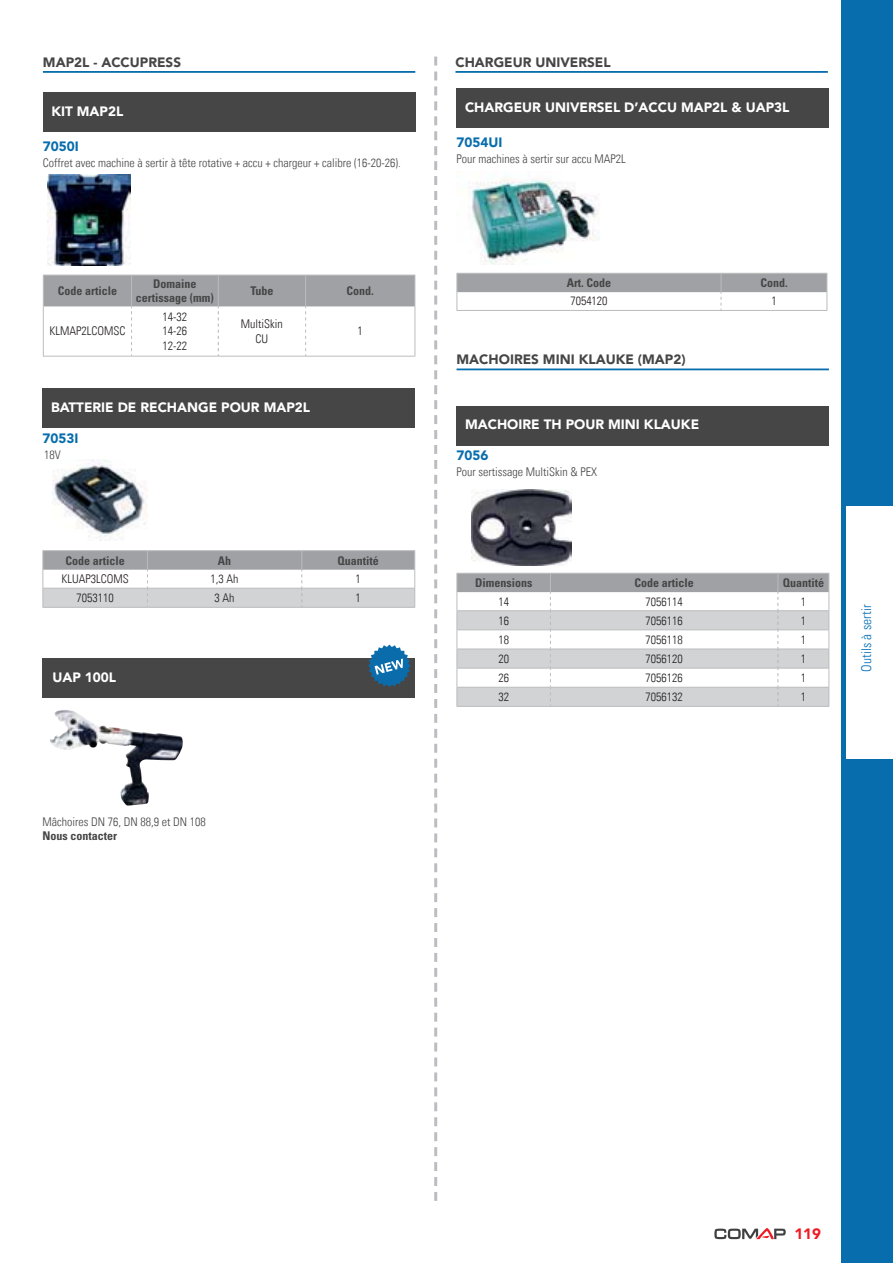
<style>
.page{position:relative;width:893px;height:1263px;background:#fff}
.page>*{position:absolute;margin:0;border:0;box-sizing:border-box;transform-origin:0 0}
.t1{font:900 15px "Avenir LT Pro";color:#ed1c24}
.t2{font:900 13.5px "Avenir LT Pro";color:#fff}
.t3{font:900 13.5px "Avenir LT Pro";color:#464647}
.t4{font:900 13.5px "Avenir LT Pro";color:#076dac}
.t5{font:13.5px "Univers Com 47 Light Cond";letter-spacing:.01em;color:#036eb7}
.t6{font:12px "Univers Com 47 Light Cond";color:#464647}
.t7{font:12px/14.4px "Univers Com 47 Light Cond";color:#231f20;text-align:justify}
.t8{font:700 condensed 12px/14.4px "Univers LT Pro";color:#464647;text-align:center}
</style>
<div class="page">
<div style="left:842px;top:0;width:51px;height:1263px;background:#076dac"></div>
<svg style="left:714px;top:1228px;width:72px;height:11px"></svg>
<svg style="left:434px;top:57px;width:3px;height:1144px"></svg>
<div style="left:456px;top:88px;width:373px;height:40px;background:#464647"></div>
<hr style="left:456px;top:310px;width:371px;height:1px;background:#babcbe">
<svg style="left:456px;top:273px;width:371px;height:37px"></svg>
<hr style="left:455px;top:71px;width:373px;height:2px;background:#076dac">
<img style="left:456px;top:172px;width:143px;height:93px">
<hr style="left:43px;top:71px;width:372px;height:2px;background:#076dac">
<div style="left:43px;top:92px;width:372px;height:40px;background:#464647"></div>
<hr style="left:43px;top:356px;width:89px;height:1px;background:#babcbe">
<hr style="left:132px;top:356px;width:86px;height:1px;background:#babcbe">
<hr style="left:218px;top:356px;width:197px;height:1px;background:#babcbe">
<svg style="left:43px;top:275px;width:372px;height:81px"></svg>
<img style="left:47px;top:175px;width:83px;height:90px">
<div style="left:43px;top:389px;width:372px;height:39px;background:#464647"></div>
<hr style="left:43px;top:550px;width:104px;height:1px;background:#babcbe">
<hr style="left:147px;top:550px;width:268px;height:1px;background:#babcbe">
<hr style="left:43px;top:607px;width:104px;height:1px;background:#babcbe">
<hr style="left:147px;top:607px;width:268px;height:1px;background:#babcbe">
<svg style="left:43px;top:551px;width:372px;height:56px"></svg>
<img style="left:53px;top:459px;width:95px;height:82px">
<hr style="left:456px;top:369px;width:373px;height:1px;background:#076dac">
<div style="left:456px;top:406px;width:373px;height:40px;background:#464647"></div>
<img style="left:471px;top:490px;width:100px;height:75px">
<hr style="left:456px;top:706px;width:373px;height:1px;background:#babcbe">
<svg style="left:456px;top:573px;width:373px;height:133px"></svg>
<div style="left:846px;top:507px;width:47px;height:252px;background:#fff"></div>
<div style="left:43px;top:658px;width:372px;height:40px;background:#464647"></div>
<svg style="left:368px;top:645px;width:43px;height:42px"></svg>
<img style="left:50px;top:710px;width:112px;height:96px">
<p class="t3" style="left:43px;top:56px;width:140px">MAP2L - ACCUPRESS</p>
<p class="t3" style="left:455px;top:56px;width:157px">CHARGEUR UNIVERSEL</p>
<p class="t2" style="left:51px;top:105px;width:73px">KIT MAP2L</p>
<p class="t4" style="left:43px;top:140px;width:37px">7050I</p>
<p class="t6" style="left:43px;top:155px;width:359px">Coffret avec machine à sertir à tête rotative + accu + chargeur + calibre (16-20-26).</p>
<p class="t2" style="left:465px;top:101px;width:326px">CHARGEUR UNIVERSEL D’ACCU MAP2L &amp; UAP3L</p>
<p class="t4" style="left:456px;top:136px;width:47px">7054UI</p>
<p class="t6" style="left:456px;top:151px;width:171px">Pour machines à sertir sur accu MAP2L</p>
<p class="t8" style="left:58px;top:284px;width:61px">Code article</p>
<p class="t8" style="left:136px;top:277px;width:79px">Domaine certissage (mm)</p>
<p class="t8" style="left:250px;top:284px;width:25px">Tube</p>
<p class="t8" style="left:347px;top:284px;width:29px">Cond.</p>
<p class="t7" style="left:49px;top:324px;width:77px">KLMAP2LCOMSC</p>
<p class="t7" style="left:163px;top:309px;width:26px">14-32<br>14-26<br>12-22</p>
<p class="t7" style="left:241px;top:317px;width:43px;text-align:center">MultiSkin<br>CU</p>
<p class="t7" style="left:358px;top:324px;width:7px">1</p>
<p class="t2" style="left:51px;top:402px;width:261px">BATTERIE DE RECHANGE POUR MAP2L</p>
<p class="t4" style="left:43px;top:432px;width:37px">7053I</p>
<p class="t6" style="left:44px;top:447px;width:18px">18V</p>
<p class="t8" style="left:65px;top:554px;width:61px">Code article</p>
<p class="t8" style="left:218px;top:554px;width:15px">Ah</p>
<p class="t8" style="left:338px;top:554px;width:43px">Quantité</p>
<p class="t7" style="left:61px;top:571px;width:69px">KLUAP3LCOMS</p>
<p class="t7" style="left:211px;top:571px;width:29px">1,3 Ah</p>
<p class="t7" style="left:356px;top:571px;width:7px">1</p>
<p class="t7" style="left:77px;top:590px;width:39px">7053110</p>
<p class="t7" style="left:215px;top:590px;width:21px">3 Ah</p>
<p class="t7" style="left:356px;top:590px;width:7px">1</p>
<p class="t2" style="left:52px;top:671px;width:65px">UAP 100L</p>
<p class="t8" style="left:567px;top:276px;width:46px">Art. Code</p>
<p class="t8" style="left:760px;top:276px;width:29px">Cond.</p>
<p class="t7" style="left:570px;top:294px;width:39px">7054120</p>
<p class="t7" style="left:771px;top:294px;width:7px">1</p>
<p class="t3" style="left:456px;top:354px;width:231px">MACHOIRES MINI KLAUKE (MAP2)</p>
<p class="t2" style="left:465px;top:419px;width:236px">MACHOIRE TH POUR MINI KLAUKE</p>
<p class="t4" style="left:456px;top:450px;width:33px">7056</p>
<p class="t6" style="left:456px;top:464px;width:142px">Pour sertissage MultiSkin &amp; PEX</p>
<p class="t8" style="left:475px;top:576px;width:59px">Dimensions</p>
<p class="t8" style="left:634px;top:576px;width:61px">Code article</p>
<p class="t8" style="left:783px;top:576px;width:43px">Quantité</p>
<p class="t7" style="left:498px;top:594px;width:12px">14</p>
<p class="t7" style="left:645px;top:594px;width:39px">7056114</p>
<p class="t7" style="left:801px;top:594px;width:7px">1</p>
<p class="t7" style="left:498px;top:613px;width:12px">16</p>
<p class="t7" style="left:645px;top:613px;width:39px">7056116</p>
<p class="t7" style="left:801px;top:613px;width:7px">1</p>
<p class="t7" style="left:498px;top:632px;width:12px">18</p>
<p class="t7" style="left:645px;top:632px;width:39px">7056118</p>
<p class="t7" style="left:801px;top:632px;width:7px">1</p>
<p class="t7" style="left:498px;top:651px;width:12px">20</p>
<p class="t7" style="left:645px;top:651px;width:39px">7056120</p>
<p class="t7" style="left:801px;top:651px;width:7px">1</p>
<p class="t7" style="left:498px;top:670px;width:12px">26</p>
<p class="t7" style="left:645px;top:670px;width:39px">7056126</p>
<p class="t7" style="left:801px;top:670px;width:7px">1</p>
<p class="t7" style="left:498px;top:689px;width:12px">32</p>
<p class="t7" style="left:645px;top:689px;width:39px">7056132</p>
<p class="t7" style="left:801px;top:689px;width:7px">1</p>
<p class="t5" style="left:858px;top:672px;width:69px;rotate:-90deg">Outils à sertir</p>
<p class="t6" style="left:43px;top:814px;width:165px">Mâchoires DN 76, DN 88,9 et DN 108</p>
<p class="t8" style="left:43px;top:829px;width:76px">Nous contacter</p>
<p class="t1" style="left:794px;top:1228px;width:28px">119</p>
</div>
